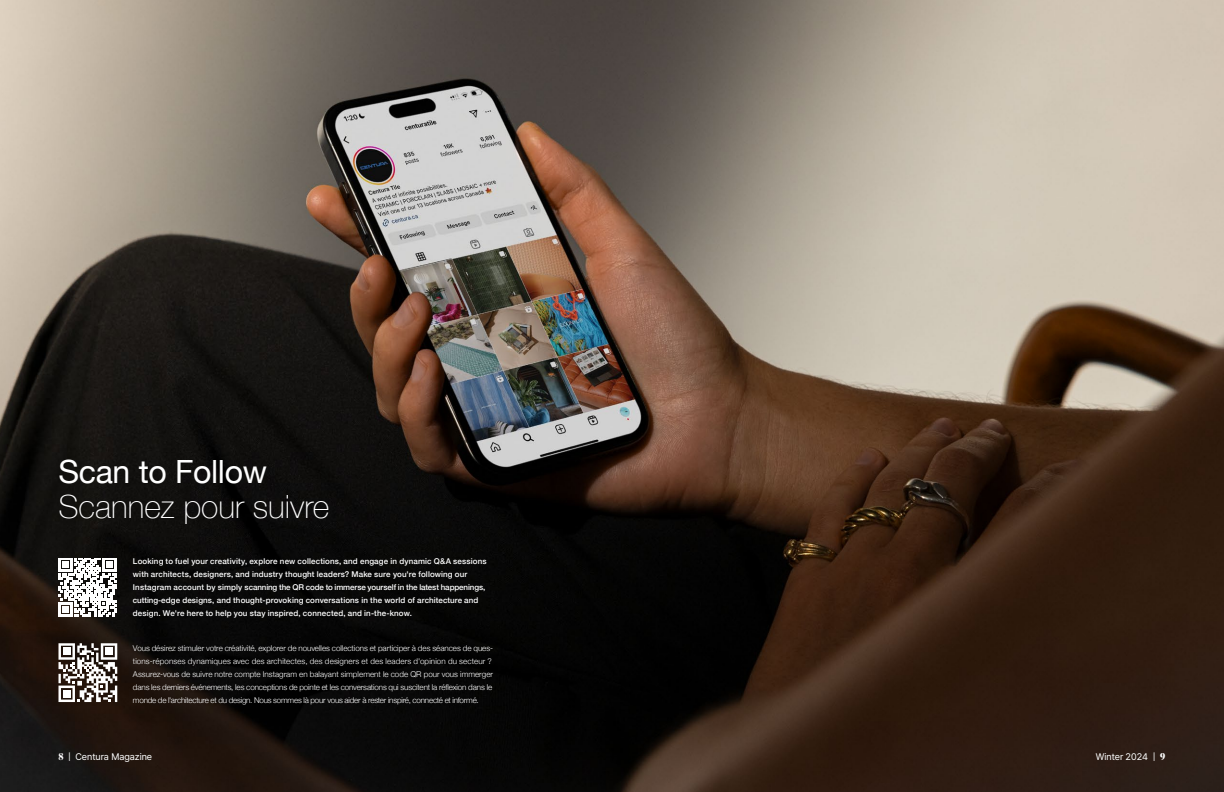
<style>
.page{position:relative;width:1224px;height:792px;background:#fff}
.page>*{position:absolute;margin:0;border:0;box-sizing:border-box;transform-origin:0 0}
.t1{font:100 32px "Helvetica Neue";color:#fff}
.t2{font:32px "Helvetica Neue";letter-spacing:-.01em;color:#fff}
.t3{font:9.5px "Pretendard";color:#fff}
.t4{font:300 8px/13px "Helvetica Neue";letter-spacing:-.005em;color:#fff}
.t5{font:500 8px/13px "Helvetica Neue";letter-spacing:.015em;color:#fff}
.s1{font-family:"Ivy Presto Headline";font-weight:700}
</style>
<div class="page">
<img style="left:0;top:0;width:1224px;height:792px">
<svg style="left:59px;top:558px;width:58px;height:58px"></svg>
<svg style="left:58px;top:643px;width:59px;height:59px"></svg>
<div style="left:63px;top:648px;width:7px;height:7px;background:#fff"></div>
<div style="left:106px;top:648px;width:7px;height:7px;background:#fff"></div>
<div style="left:63px;top:690px;width:7px;height:7px;background:#fff"></div>
<h1 class="t2" style="left:58px;top:449px;width:210px">Scan to Follow</h1>
<h1 class="t1" style="left:58px;top:482px;width:273px">Scannez pour suivre</h1>
<p class="t5" style="left:133px;top:554px;width:355px">Looking to fuel your creativity, explore new collections, and engage in dynamic Q&amp;A sessions with architects, designers, and industry thought leaders? Make sure you're following our Instagram account by simply scanning the QR code to immerse yourself in the latest happenings, cutting-edge designs, and thought-provoking conversations in the world of architecture and design. We're here to help you stay inspired, connected, and in-the-know.</p>
<p class="t4" style="left:133px;top:641px;width:362px">Vous désirez stimuler votre créativité, explorer de nouvelles collections et participer à des séances de ques&shy;tions-réponses dynamiques avec des architectes, des designers et des leaders d'opinion du secteur ?<br>Assurez-vous de suivre notre compte Instagram en balayant simplement le code QR pour vous immerger dans les derniers événements, les conceptions de pointe et les conversations qui suscitent la réflexion dans le monde de l'architecture et du design. Nous sommes là pour vous aider à rester inspiré, connecté et informé.</p>
<p class="t3" style="left:58px;top:750px;width:95px"><span class="s1">8</span> | Centura Magazine</p>
<p class="t3" style="left:1096px;top:750px;width:71px">Winter 2024 | <span class="s1">9</span></p>
</div>
